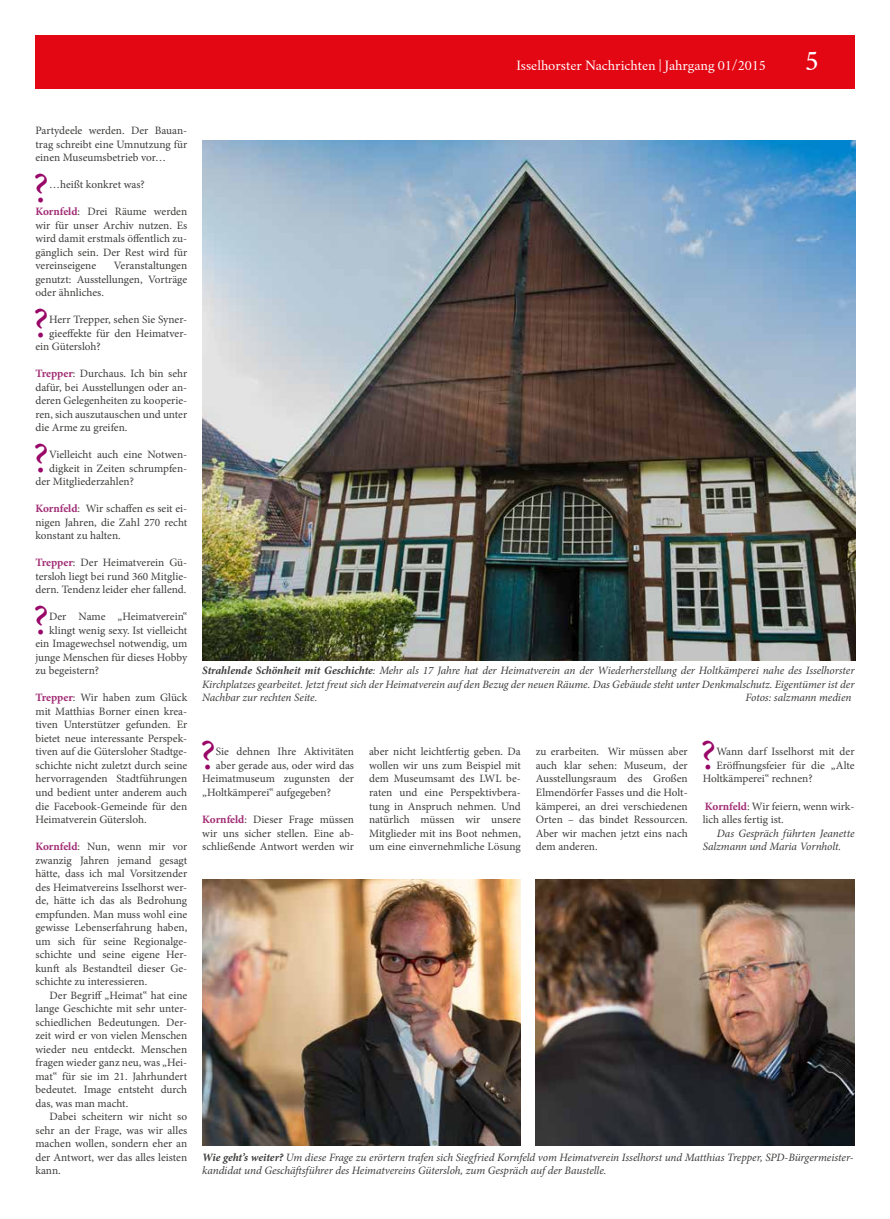
<style>
.page{position:relative;width:890px;height:1219px;background:#fff}
.page>*{position:absolute;margin:0;border:0;box-sizing:border-box;transform-origin:0 0}
.t1{font:42.75px "Minion Pro";color:#990868}
.t2{font:25px "Crimson Text";color:#fff}
.t3{font:12.5px "Crimson Text";color:#fff}
.t4{font:11.25px/13.5px "Minion Pro";color:#3c3c3b;text-align:justify}
.t5{font:italic 11.25px/13.5px "Minion Pro";letter-spacing:-.01em;color:#3c3c3b}
.s1{font-weight:700;color:#a12c74}
.s2{font-weight:700}
</style>
<div class="page">
<div style="left:35px;top:35px;width:819px;height:54px;background:#e30613"></div>
<img style="left:202px;top:141px;width:653px;height:520px">
<img style="left:202px;top:879px;width:319px;height:266px">
<img style="left:536px;top:879px;width:318px;height:266px">
<p class="t3" style="left:516px;top:58px;width:251px">Isselhorster Nachrichten | Jahrgang 01/2015</p>
<h2 class="t2" style="left:804px;top:46px;width:16px">5</h2>
<p class="t4" style="left:35px;top:124px;width:153px">Partydeele werden. Der Bauan&shy;trag schreibt eine Umnutzung für einen Museumsbetrieb vor…</p>
<h1 class="t1" style="left:33px;top:160px;width:18px">?</h1>
<p class="t4" style="left:49px;top:178px;width:97px">…heißt konkret was?</p>
<p class="t4" style="left:35px;top:205px;width:153px"><span class="s1">Kornfeld</span>: Drei Räume werden wir für unser Archiv nutzen. Es wird damit erstmals öffentlich zu&shy;gänglich sein. Der Rest wird für vereinseigene</p>
<p class="t4" style="left:35px;top:259px;width:153px;text-indent:78px">Veranstaltungen genutzt: Ausstellungen, Vorträge oder ähnliches.</p>
<h1 class="t1" style="left:33px;top:295px;width:18px">?</h1>
<p class="t4" style="left:49px;top:313px;width:140px">Herr Trepper, sehen Sie Syner-</p>
<p class="t4" style="left:49px;top:327px;width:140px">gieeffekte für den Heimatver-</p>
<p class="t4" style="left:35px;top:340px;width:67px">ein Gütersloh?</p>
<p class="t4" style="left:35px;top:367px;width:153px"><span class="s1">Trepper</span>: Durchaus. Ich bin sehr dafür, bei Ausstellungen oder an&shy;deren Gelegenheiten zu kooperie&shy;ren, sich auszutauschen und unter die Arme zu greifen.</p>
<h1 class="t1" style="left:33px;top:430px;width:18px">?</h1>
<p class="t4" style="left:49px;top:448px;width:140px">Vielleicht auch eine Notwen-</p>
<p class="t4" style="left:49px;top:462px;width:139px">digkeit in Zeiten schrumpfen-</p>
<p class="t4" style="left:35px;top:475px;width:100px">der Mitgliederzahlen?</p>
<p class="t4" style="left:35px;top:502px;width:153px"><span class="s1">Kornfeld</span>: Wir schaffen es seit ei&shy;nigen Jahren, die Zahl 270 recht konstant zu halten.</p>
<p class="t4" style="left:35px;top:556px;width:153px"><span class="s1">Trepper</span>: Der Heimatverein Gü&shy;tersloh liegt bei rund 360 Mitglie&shy;dern. Tendenz leider eher fallend.</p>
<h1 class="t1" style="left:33px;top:592px;width:18px">?</h1>
<p class="t4" style="left:49px;top:610px;width:139px">Der Name „Heimatverein“</p>
<p class="t4" style="left:49px;top:624px;width:140px">klingt wenig sexy. Ist vielleicht</p>
<p class="t4" style="left:35px;top:637px;width:153px">ein Imagewechsel notwendig, um</p>
<p class="t4" style="left:35px;top:651px;width:153px">junge Menschen für dieses Hobby</p>
<p class="t4" style="left:35px;top:664px;width:65px">zu begeistern?</p>
<p class="t4" style="left:35px;top:691px;width:153px"><span class="s1">Trepper</span>: Wir haben zum Glück mit Matthias Borner einen krea&shy;tiven Unterstützer gefunden. Er bietet neue interessante Perspek&shy;tiven auf die Gütersloher Stadtge&shy;schichte nicht zuletzt durch seine hervorragenden Stadtführungen und bedient unter anderem auch die Facebook-Gemeinde für den Heimatverein Gütersloh.</p>
<p class="t4" style="left:35px;top:840px;width:153px"><span class="s1">Kornfeld</span>: Nun, wenn mir vor zwanzig Jahren jemand gesagt hätte, dass ich mal Vorsitzender des Heimatvereins Isselhorst wer&shy;de, hätte ich das als Bedrohung empfunden. Man muss wohl eine gewisse Lebenserfahrung haben, um sich für seine Regionalge&shy;schichte und seine eigene Her&shy;kunft als Bestandteil dieser Ge&shy;schichte zu interessieren.</p>
<p class="t4" style="left:35px;top:988px;width:153px;text-indent:14px">Der Begriff „Heimat“ hat eine lange Geschichte mit sehr unter&shy;schiedlichen Bedeutungen. Der&shy;zeit wird er von vielen Menschen wieder neu entdeckt. Menschen fragen wieder ganz neu, was „Hei&shy;mat“ für sie im 21. Jahrhundert bedeutet. Image entsteht durch das, was man macht.</p>
<p class="t4" style="left:35px;top:1110px;width:153px;text-indent:14px">Dabei scheitern wir nicht so sehr an der Frage, was wir alles machen wollen, sondern eher an der Antwort, wer das alles leisten kann.</p>
<p class="t5" style="left:202px;top:664px;width:653px;text-align:justify"><span class="s2">Strahlende Schönheit mit Geschichte</span>: Mehr als 17 Jahre hat der Heimatverein an der Wiederherstellung der Holtkämperei nahe des Isselhorster Kirchplatzes gearbeitet. Jetzt freut sich der Heimatverein auf den Bezug der neuen Räume. Das Gebäude steht unter Denkmalschutz. Eigentümer ist der Nachbar zur rechten Seite.</p>
<p class="t5" style="left:745px;top:691px;width:107px">Fotos: salzmann medien</p>
<h1 class="t1" style="left:200px;top:727px;width:18px">?</h1>
<p class="t4" style="left:216px;top:745px;width:139px">Sie dehnen Ihre Aktivitäten</p>
<p class="t4" style="left:216px;top:759px;width:140px">aber gerade aus, oder wird das</p>
<p class="t4" style="left:202px;top:772px;width:153px">Heimatmuseum zugunsten der</p>
<p class="t4" style="left:202px;top:786px;width:130px">„Holtkämperei“ aufgegeben?</p>
<p class="t4" style="left:202px;top:813px;width:153px"><span class="s1">Kornfeld</span>: Dieser Frage müssen wir uns sicher stellen. Eine ab&shy;schließende Antwort werden wir</p>
<p class="t4" style="left:369px;top:745px;width:153px">aber nicht leichtfertig geben. Da wollen wir uns zum Beispiel mit dem Museumsamt des LWL be&shy;raten und eine Perspektivbera&shy;tung in Anspruch nehmen. Und natürlich müssen wir unsere Mitglieder mit ins Boot nehmen, um eine einvernehmliche Lösung</p>
<p class="t4" style="left:536px;top:745px;width:153px">zu erarbeiten. Wir müssen aber auch klar sehen: Museum, der Ausstellungsraum des Großen Elmendörfer Fasses und die Holt&shy;kämperei, an drei verschiedenen Orten – das bindet Ressourcen.<br>Aber wir machen jetzt eins nach dem anderen.</p>
<h1 class="t1" style="left:700px;top:727px;width:18px">?</h1>
<p class="t4" style="left:716px;top:745px;width:140px">Wann darf Isselhorst mit der</p>
<p class="t4" style="left:716px;top:759px;width:140px">Eröffnungsfeier für die „Alte</p>
<p class="t4" style="left:702px;top:772px;width:111px">Holtkämperei“ rechnen?</p>
<p class="t4" style="left:702px;top:799px;width:153px"><span class="s1">Kornfeld</span>: Wir feiern, wenn wirk&shy;lich alles fertig ist.</p>
<p class="t5" style="left:702px;top:826px;width:153px;text-indent:14px">Das Gespräch führten Jeanette<br>Salzmann und Maria Vornholt.</p>
<p class="t5" style="left:202px;top:1150px;width:652px"><span class="s2">Wie geht’s weiter?</span> Um diese Frage zu erörtern trafen sich Siegfried Kornfeld vom Heimatverein Isselhorst und Matthias Trepper, SPD-Bürgermeister&shy;kandidat und Geschäftsführer des Heimatvereins Gütersloh, zum Gespräch auf der Baustelle.</p>
</div>
